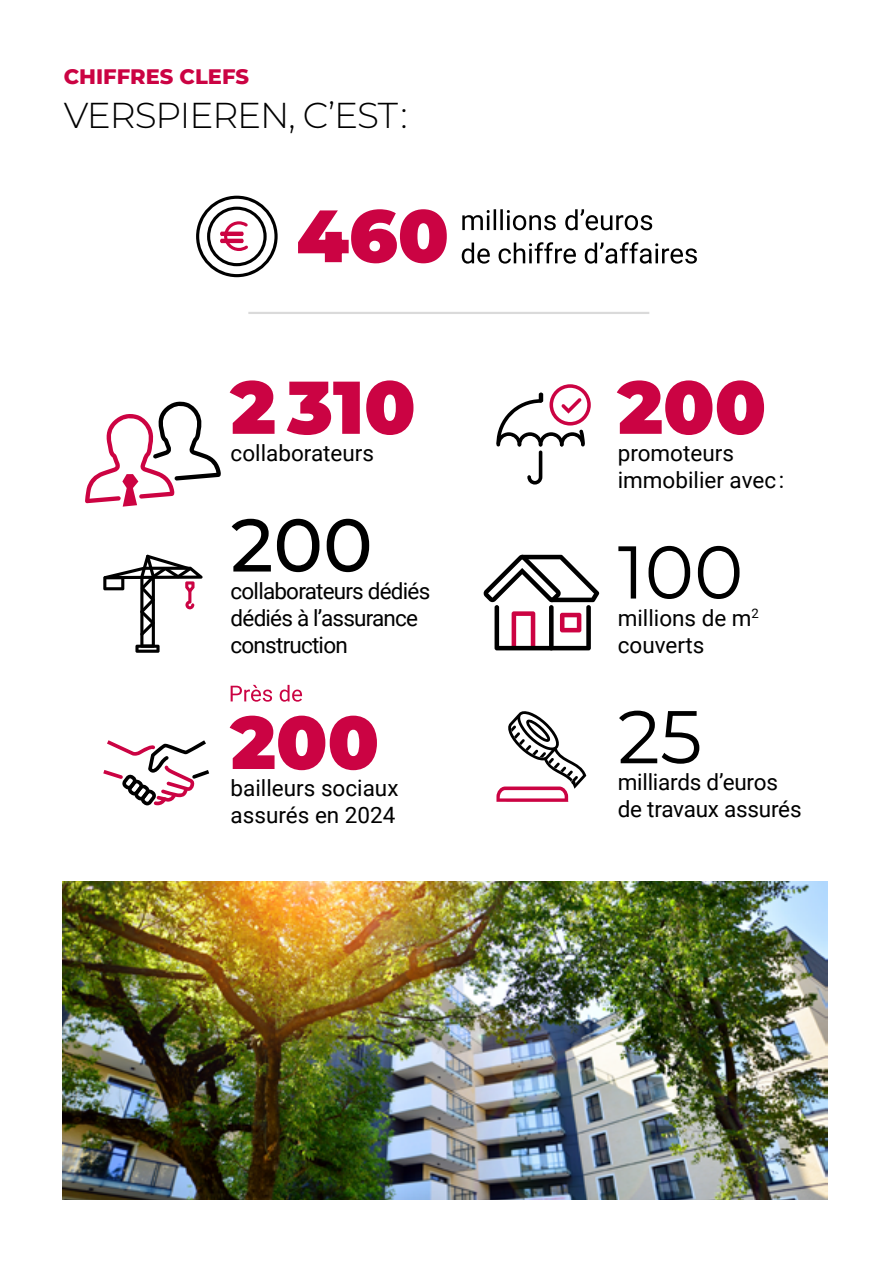
<style>
.page{position:relative;width:893px;height:1263px;background:#fff}
.page>*{position:absolute;margin:0;border:0;box-sizing:border-box;transform-origin:0 0}
.t1{font:900 74.55px "Montserrat";color:#cb0343}
.t2{font:74.55px "Montserrat";color:#000}
.t3{font:500 74.55px "Montserrat";color:#000}
.t4{font:300 36px "Montserrat";letter-spacing:-.03em;color:#000}
.t5{font:22.5px/27px "Roboto";letter-spacing:-.01em;color:#000}
.t6{font:22.5px/27px "Roboto";letter-spacing:-.035em;color:#000}
.t7{font:800 21px "Montserrat";color:#cb0343}
</style>
<div class="page">
<svg style="left:196px;top:196px;width:82px;height:81px"></svg>
<svg style="left:298px;top:209px;width:149px;height:54px"></svg>
<svg style="left:462px;top:242px;width:235px;height:22px"></svg>
<svg style="left:462px;top:209px;width:190px;height:21px"></svg>
<hr style="left:248px;top:312px;width:401px;height:2px;background:#dadada">
<svg style="left:483px;top:555px;width:116px;height:95px"></svg>
<svg style="left:103px;top:555px;width:100px;height:98px"></svg>
<svg style="left:496px;top:711px;width:90px;height:91px"></svg>
<svg style="left:85px;top:401px;width:136px;height:106px"></svg>
<svg style="left:496px;top:384px;width:95px;height:100px"></svg>
<hr style="left:539px;top:392px;width:4px;height:10px;background:#000;border-radius:2px">
<svg style="left:103px;top:740px;width:106px;height:65px"></svg>
<svg style="left:231px;top:685px;width:71px;height:17px"></svg>
<img style="left:62px;top:882px;width:765px;height:317px">
<p class="t7" style="left:64px;top:61px;width:187px">CHIFFRES CLEFS</p>
<h2 class="t4" style="left:64px;top:91px;width:345px">VERSPIEREN, C’EST :</h2>
<h1 class="t1" style="left:231px;top:351px;width:186px">2 310</h1>
<p class="t5" style="left:231px;top:438px;width:145px">collaborateurs</p>
<h1 class="t3" style="left:231px;top:493px;width:144px">200</h1>
<p class="t6" style="left:231px;top:576px;width:201px">collaborateurs dédiés dédiés à l’assurance construction</p>
<h1 class="t1" style="left:231px;top:686px;width:150px">200</h1>
<p class="t5" style="left:231px;top:774px;width:169px">bailleurs sociaux assurés en 2024</p>
<h1 class="t1" style="left:618px;top:351px;width:150px">200</h1>
<p class="t5" style="left:618px;top:438px;width:168px">promoteurs immobilier avec :</p>
<h1 class="t2" style="left:618px;top:521px;width:127px">100</h1>
<p class="t5" style="left:618px;top:603px;width:143px">millions de m<sup>2 </sup>couverts</p>
<h1 class="t2" style="left:618px;top:685px;width:86px">25</h1>
<p class="t5" style="left:618px;top:768px;width:185px">milliards d’euros de travaux assurés</p>
</div>
